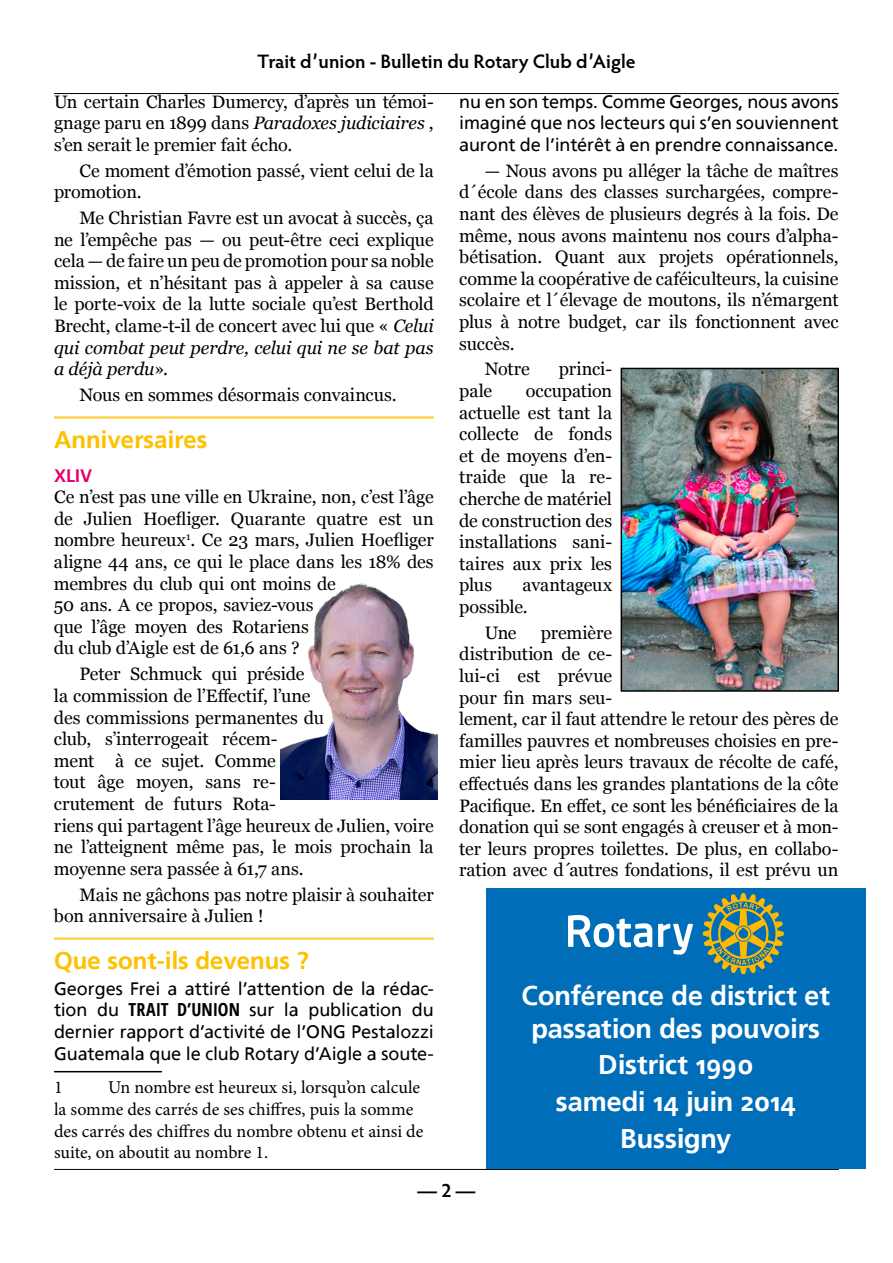
<style>
.page{position:relative;width:893px;height:1263px;background:#fff}
.page>*{position:absolute;margin:0;border:0;box-sizing:border-box;transform-origin:0 0}
.t1{font:700 27px/36.6px "Frutiger Linotype";letter-spacing:-.005em;color:#fff;text-align:center}
.t2{font:700 24px "Frutiger Linotype";color:#fdc100}
.t3{font:600 19.5px "Hypatia Sans Pro";color:#000}
.t4{font:18px/21.6px "Georgia";letter-spacing:-.005em;color:#000}
.t5{font:18px/21.6px "Frutiger Linotype";letter-spacing:-.005em;color:#000;text-align:justify}
.t6{font:18px/21.6px "Minion Pro";letter-spacing:-.005em;color:#000}
.t7{font:700 18px "Frutiger Linotype";color:#e6006c}
.s1{font-style:italic}
.s2{font-family:"Open Sans";font-weight:700;font-stretch:condensed}
</style>
<div class="page">
<hr style="left:54px;top:93px;width:785px;height:1px;background:#000">
<hr style="left:54px;top:1169px;width:785px;height:1px;background:#000">
<hr style="left:54px;top:417px;width:380px;height:1px;background:#fdc100">
<hr style="left:54px;top:418px;width:380px;height:1px;background:#fdc100">
<hr style="left:54px;top:938px;width:380px;height:1px;background:#fdc100">
<hr style="left:54px;top:939px;width:380px;height:1px;background:#fdc100">
<hr style="left:54px;top:1071px;width:108px;height:1px;background:#000">
<img style="left:624px;top:371px;width:212px;height:318px">
<div style="left:621px;top:368px;width:218px;height:324px;border:2px solid #000"></div>
<div style="left:486px;top:949px;width:380px;height:220px;background:#006db8"></div>
<div style="left:486px;top:888px;width:380px;height:91px;background:#006db8"></div>
<svg style="left:568px;top:915px;width:125px;height:40px"></svg>
<svg style="left:703px;top:893px;width:81px;height:81px"></svg>
<img style="left:281px;top:583px;width:157px;height:216px">
<p class="t3" style="left:257px;top:48px;width:380px">Trait d’union - Bulletin du Rotary Club d’Aigle</p>
<p class="t4" style="left:54px;top:91px;width:381px;text-align:justify">Un certain Charles Dumercy, d’après un témoi&shy;gnage paru en 1899 dans <span class="s1">Paradoxes judiciaires</span> , s’en serait le premier fait écho.</p>
<p class="t4" style="left:54px;top:160px;width:381px;text-indent:26px">Ce moment d’émotion passé, vient celui de la promotion.</p>
<p class="t4" style="left:54px;top:207px;width:381px;text-align:justify;text-indent:26px">Me Christian Favre est un avocat à succès, ça ne l’empêche pas — ou peut-être ceci explique cela — de faire un peu de promotion pour sa noble mission, et n’hésitant pas à appeler à sa cause le porte-voix de la lutte sociale qu’est Berthold Brecht, clame-t-il de concert avec lui que « <span class="s1">Celui qui combat peut perdre, celui qui ne se bat pas a déjà perdu</span>».</p>
<p class="t4" style="left:80px;top:384px;width:319px">Nous en sommes désormais convaincus.</p>
<h2 class="t2" style="left:54px;top:425px;width:155px">Anniversaires</h2>
<p class="t7" style="left:54px;top:464px;width:40px">XLIV</p>
<p class="t4" style="left:54px;top:487px;width:381px">Ce n’est pas une ville en Ukraine, non, c’est l’âge de Julien Hoefliger. Quarante quatre est un nombre heureux<sup>1</sup>. Ce 23 mars, Julien Hoefliger aligne 44 ans, ce qui le place dans les 18% des membres du club qui ont moins de<br>50 ans. A ce propos, saviez-vous<br>que l’âge moyen des Rotariens<br>du club d’Aigle est de 61,6 ans ?</p>
<p class="t4" style="left:54px;top:664px;width:381px;text-indent:26px">Peter Schmuck qui préside<br>la commission de l’Effectif, l’une<br>des commissions permanentes du<br>club, s’interrogeait récem-<br>ment à ce sujet. Comme<br>tout âge moyen, sans re-<br>crutement de futurs Rota-<br>riens qui partagent l’âge heureux de Julien, voire ne l’atteignent même pas, le mois prochain la moyenne sera passée à 61,7 ans.</p>
<p class="t4" style="left:54px;top:884px;width:381px;text-indent:26px">Mais ne gâchons pas notre plaisir à souhaiter bon anniversaire à Julien !</p>
<h2 class="t2" style="left:54px;top:946px;width:256px">Que sont-ils devenus ?</h2>
<p class="t5" style="left:54px;top:978px;width:381px">Georges Frei a attiré l’attention de la rédac&shy;tion du <span class="s2">TRAIT D’UNION</span> sur la publication du dernier rapport d’activité de l’ONG Pestalozzi Guatemala que le club Rotary d’Aigle a soute-</p>
<p class="t6" style="left:54px;top:1077px;width:10px">1</p>
<p class="t6" style="left:54px;top:1077px;width:371px;text-indent:54px">Un nombre est heureux si, lorsqu’on calcule la somme des carrés de ses chiffres, puis la somme des carrés des chiffres du nombre obtenu et ainsi de suite, on aboutit au nombre 1.</p>
<p class="t5" style="left:459px;top:91px;width:381px">nu en son temps. Comme Georges, nous avons imaginé que nos lecteurs qui s’en souviennent auront de l’intérêt à en prendre connaissance.</p>
<p class="t4" style="left:459px;top:160px;width:381px;text-align:justify;text-indent:26px">— Nous avons pu alléger la tâche de maîtres d´école dans des classes surchargées, compre&shy;nant des élèves de plusieurs degrés à la fois. De même, nous avons maintenu nos cours d’alpha&shy;bétisation. Quant aux projets opérationnels, comme la coopérative de caféiculteurs, la cuisine scolaire et l´élevage de moutons, ils n’émargent plus à notre budget, car ils fonctionnent avec succès.</p>
<p class="t4" style="left:485px;top:359px;width:47px">Notre</p>
<p class="t4" style="left:559px;top:359px;width:55px">princi-</p>
<p class="t4" style="left:459px;top:380px;width:34px">pale</p>
<p class="t4" style="left:459px;top:380px;width:154px;text-align:justify;text-indent:66px">occupation actuelle est tant la collecte de fonds et de moyens d’en&shy;traide que la re&shy;cherche de matériel de construction des installations sani&shy;taires aux prix les plus</p>
<p class="t4" style="left:459px;top:575px;width:154px;text-indent:63px">avantageux possible.</p>
<p class="t4" style="left:485px;top:622px;width:33px">Une</p>
<p class="t4" style="left:459px;top:622px;width:381px;text-indent:82px">première<br>distribution de ce-<br>lui-ci est prévue<br>pour fin mars seu-<br>lement, car il faut attendre le retour des pères de familles pauvres et nombreuses choisies en pre&shy;mier lieu après leurs travaux de récolte de café, effectués dans les grandes plantations de la côte Pacifique. En effet, ce sont les bénéficiaires de la donation qui se sont engagés à creuser et à mon&shy;ter leurs propres toilettes. De plus, en collabo&shy;ration avec d´autres fondations, il est prévu un</p>
<h1 class="t1" style="left:522px;top:980px;width:310px;line-height:32.4px">Conférence de district et passation des pouvoirs</h1>
<h1 class="t1" style="left:556px;top:1047px;width:241px">District 1990 samedi 14 juin 2014<br>Bussigny</h1>
<p class="t3" style="left:418px;top:1176px;width:59px">— 2 —</p>
</div>
